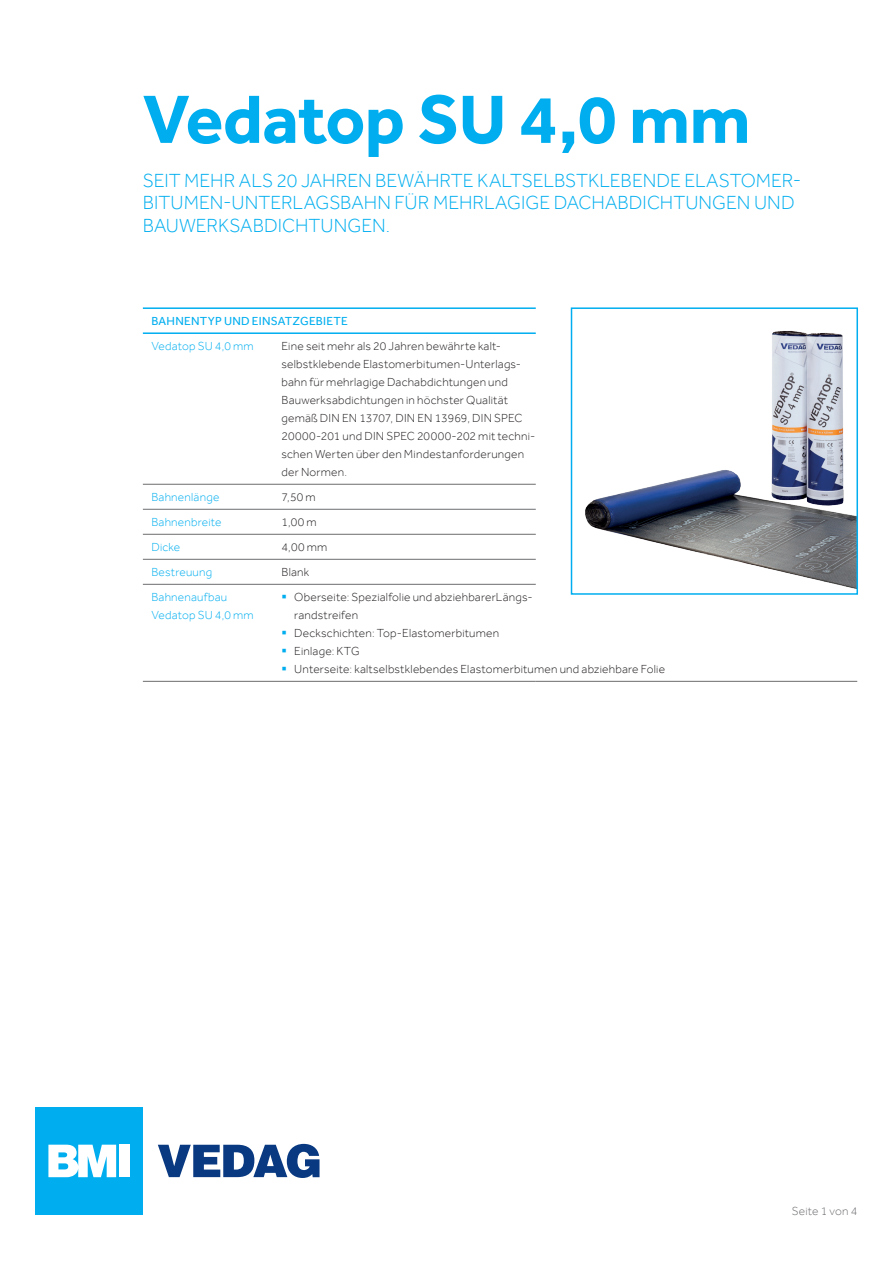
<style>
.page{position:relative;width:893px;height:1263px;background:#fff}
.page>*{position:absolute;margin:0;border:0;box-sizing:border-box;transform-origin:0 0}
.t1{font:700 70.5px "Effra";letter-spacing:-.01em;color:#00aeef}
.t2{font:300 19.5px/22.5px "Effra";color:#00aeef}
.t3{font:300 12px/18px "Effra";letter-spacing:.02em;color:#231f20}
.t4{font:300 12px/18px "Effra";letter-spacing:.02em;color:#00aeef}
.t5{font:12px "Effra";letter-spacing:.02em;color:#00aeef}
.t6{font:300 12px "Effra";letter-spacing:.015em;color:#6c6d70}
.s1{color:#00aeef}
</style>
<div class="page">
<div style="left:35px;top:1107px;width:107px;height:107px;background:#00aeef"></div>
<svg style="left:48px;top:1145px;width:68px;height:32px;background:#d1f0fc"></svg>
<div style="left:119px;top:1145px;width:10px;height:32px;background:#fff"></div>
<svg style="left:158px;top:1144px;width:162px;height:34px"></svg>
<hr style="left:143px;top:484px;width:130px;height:1px;background:#6c6d70">
<hr style="left:273px;top:484px;width:263px;height:1px;background:#6c6d70">
<hr style="left:143px;top:509px;width:130px;height:1px;background:#6c6d70">
<hr style="left:273px;top:509px;width:263px;height:1px;background:#6c6d70">
<hr style="left:143px;top:534px;width:130px;height:1px;background:#6c6d70">
<hr style="left:273px;top:534px;width:263px;height:1px;background:#6c6d70">
<hr style="left:143px;top:559px;width:130px;height:1px;background:#6c6d70">
<hr style="left:143px;top:584px;width:130px;height:1px;background:#6c6d70">
<hr style="left:143px;top:307px;width:130px;height:2px;background:#00aeef">
<hr style="left:273px;top:307px;width:263px;height:2px;background:#00aeef">
<hr style="left:143px;top:332px;width:130px;height:2px;background:#00aeef">
<hr style="left:273px;top:332px;width:263px;height:2px;background:#00aeef">
<hr style="left:273px;top:559px;width:263px;height:1px;background:#6c6d70">
<hr style="left:143px;top:681px;width:130px;height:1px;background:#6c6d70">
<hr style="left:273px;top:681px;width:263px;height:1px;background:#6c6d70">
<hr style="left:536px;top:681px;width:321px;height:1px;background:#6c6d70">
<hr style="left:273px;top:584px;width:263px;height:1px;background:#6c6d70">
<img style="left:585px;top:331px;width:270px;height:258px">
<div style="left:571px;top:307px;width:287px;height:288px;border:2px solid #00aeef"></div>
<h1 class="t1" style="left:143px;top:76px;width:609px">Vedatop SU 4,0 mm</h1>
<h2 class="t2" style="left:143px;top:169px;width:660px">SEIT MEHR ALS 20 JAHREN BEWÄHRTE KALTSELBSTKLEBENDE ELASTOMER-<br>BITUMEN-UNTERLAGSBAHN FÜR MEHRLAGIGE DACHABDICHTUNGEN UND<br>BAUWERKSABDICHTUNGEN.</h2>
<p class="t5" style="left:151px;top:314px;width:198px">BAHNENTYP UND EINSATZGEBIETE</p>
<p class="t4" style="left:151px;top:337px;width:104px">Vedatop SU 4,0 mm</p>
<p class="t3" style="left:281px;top:337px;width:255px">Eine seit mehr als 20 Jahren bewährte kalt&shy;selbstklebende Elastomerbitumen-Unterlags&shy;bahn für mehrlagige Dachabdichtungen und Bauwerksabdichtungen in höchster Qualität gemäß DIN EN 13707, DIN EN 13969, DIN SPEC 20000-201 und DIN SPEC 20000-202 mit techni&shy;schen Werten über den Mindestanforderungen der Normen.</p>
<p class="t4" style="left:151px;top:488px;width:70px">Bahnenlänge</p>
<p class="t3" style="left:281px;top:488px;width:36px">7,50 m</p>
<p class="t4" style="left:151px;top:513px;width:72px">Bahnenbreite</p>
<p class="t3" style="left:281px;top:513px;width:37px">1,00 m</p>
<p class="t4" style="left:151px;top:538px;width:30px">Dicke</p>
<p class="t3" style="left:281px;top:538px;width:47px">4,00 mm</p>
<p class="t4" style="left:151px;top:563px;width:62px">Bestreuung</p>
<p class="t3" style="left:281px;top:563px;width:29px">Blank</p>
<p class="t4" style="left:151px;top:588px;width:104px">Bahnenaufbau<br>Vedatop SU 4,0 mm</p>
<p class="t3" style="left:294px;top:588px;width:240px;text-indent:-13px"><span class="s1">▪</span> Oberseite: Spezialfolie und abziehbarerLängs&shy;randstreifen</p>
<p class="t3" style="left:281px;top:624px;width:219px"><span class="s1">▪</span> Deckschichten: Top-Elastomerbitumen</p>
<p class="t3" style="left:281px;top:642px;width:80px"><span class="s1">▪</span> Einlage: KTG</p>
<p class="t3" style="left:281px;top:660px;width:385px"><span class="s1">▪</span> Unterseite: kaltselbstklebendes Elastomerbitumen und abziehbare Folie</p>
<p class="t6" style="left:792px;top:1203px;width:67px">Seite 1 von 4</p>
</div>
